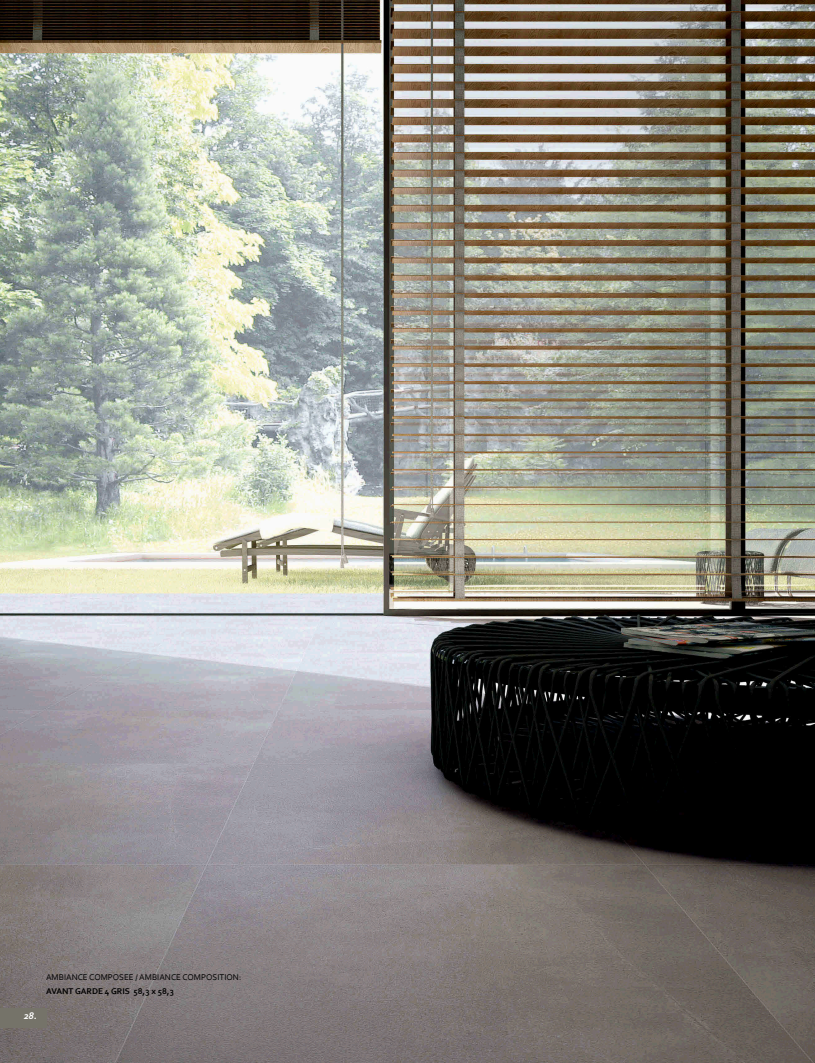
<style>
.page{position:relative;width:815px;height:1063px;background:#fff}
.page>*{position:absolute;margin:0;border:0;box-sizing:border-box;transform-origin:0 0}
.t1{font:italic 700 10px "Corbel";color:#fff}
.t2{font:8.75px "Corbel";color:#000}
.t3{font:700 8.75px "Corbel";color:#000}
</style>
<div class="page">
<img style="left:0;top:0;width:815px;height:1063px">
<div style="left:0;top:1008px;width:46px;height:19px;background:#757369"></div>
<p class="t1" style="left:24px;top:1010px;width:15px">28.</p>
<p class="t2" style="left:46px;top:972px;width:197px">AMBIANCE COMPOSEE / AMBIANCE COMPOSITION:</p>
<p class="t3" style="left:46px;top:985px;width:129px">AVANT GARDE 4 GRIS 58,3 x 58,3</p>
</div>
